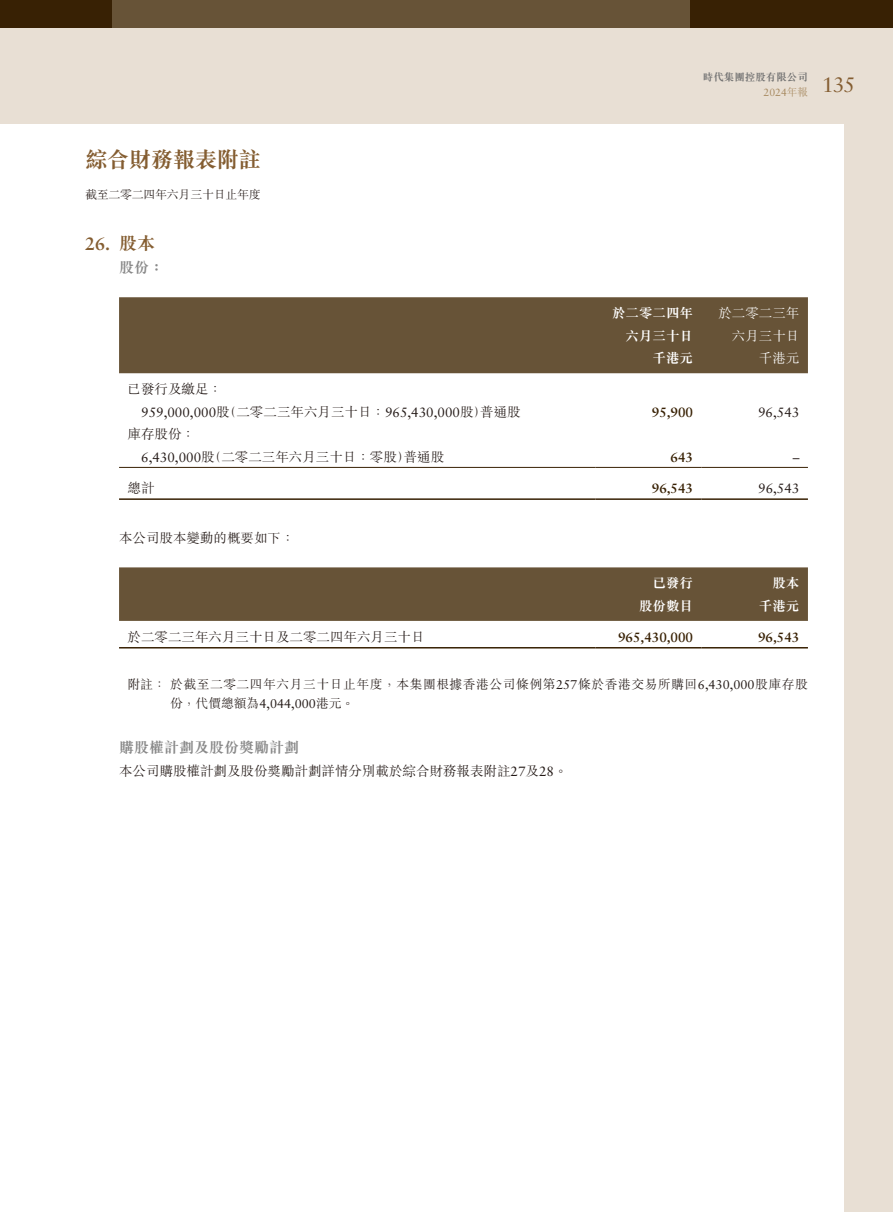
<style>
.page{position:relative;width:893px;height:1212px;background:#e8dfd4}
.page>*{position:absolute;margin:0;border:0;box-sizing:border-box;transform-origin:0 0}
.t1{font:700 22.5px "M Sung HK";letter-spacing:-.025em;color:#845d31}
.t2{font:700 18px "Sabon LT Std";color:#845d31}
.t3{font:700 15px "M Sung HK";color:#898989}
.t4{font:300 13.5px/22.5px "M Sung HK";color:#231916}
.t5{font:13.5px "Sabon LT Std";color:#231916}
.t6{font:700 13.5px "Sabon LT Std";color:#382104}
.t7{font:700 13.5px/22.5px "M Sung HK";color:#fff;text-align:right}
.t8{font:300 13.5px/22.5px "M Sung HK";color:#fff;text-align:right}
.t9{font:300 12.75px/19.5px "M Sung HK";letter-spacing:.045em;color:#231916}
.t10{font:300 12px "M Sung HK";letter-spacing:-.025em;color:#231916}
.t11{font:700 10.5px "M Sung HK";color:#727272}
.t12{font:10.5px "Sabon LT Std";color:#a6885e}
.s1{font-family:"M Sung HK"}
.s2{font-family:"M Sung HK";font-weight:300}
.s3{font-family:"Sabon LT Std";font-weight:400}
</style>
<div class="page">
<div style="left:0;top:0;width:893px;height:28px;background:#675337"></div>
<div style="left:0;top:0;width:112px;height:28px;background:#382104"></div>
<div style="left:690px;top:0;width:203px;height:28px;background:#382104"></div>
<div style="left:0;top:124px;width:844px;height:1088px;background:#fff"></div>
<div style="left:119px;top:297px;width:689px;height:76px;background:#675337"></div>
<hr style="left:119px;top:467px;width:476px;height:1px;background:#382104">
<hr style="left:595px;top:467px;width:107px;height:1px;background:#382104">
<hr style="left:702px;top:467px;width:106px;height:1px;background:#382104">
<hr style="left:119px;top:498px;width:476px;height:2px;background:#382104">
<hr style="left:595px;top:498px;width:107px;height:2px;background:#382104">
<hr style="left:702px;top:498px;width:106px;height:2px;background:#382104">
<div style="left:119px;top:567px;width:689px;height:54px;background:#675337"></div>
<hr style="left:119px;top:647px;width:476px;height:1px;background:#382104">
<hr style="left:595px;top:647px;width:107px;height:1px;background:#382104">
<hr style="left:702px;top:647px;width:106px;height:1px;background:#382104">
<h1 class="t1" style="left:85px;top:144px;width:178px">綜合財務報表附註</h1>
<p class="t10" style="left:85px;top:186px;width:177px">截至二零二四年六月三十日止年度</p>
<h2 class="t2" style="left:85px;top:233px;width:72px">26. <span class="s1">股本</span></h2>
<p class="t3" style="left:119px;top:257px;width:46px">股份：</p>
<p class="t11" style="left:703px;top:69px;width:106px">時代集團控股有限公司</p>
<p class="t12" style="left:764px;top:86px;width:93px">2024<span class="s2">年報</span> <sup>135</sup></p>
<p class="t7" style="left:612px;top:301px;width:82px">於二零二四年六月三十日</p>
<p class="t8" style="left:718px;top:301px;width:82px">於二零二三年六月三十日</p>
<p class="t7" style="left:653px;top:346px;width:42px">千港元</p>
<p class="t8" style="left:759px;top:346px;width:42px">千港元</p>
<p class="t4" style="left:128px;top:377px;width:96px">已發行及繳足：</p>
<p class="t5" style="left:141px;top:404px;width:381px">959,000,000<span class="s2">股（二零二三年六月三十日：</span>965,430,000<span class="s2">股）普通股</span></p>
<p class="t6" style="left:652px;top:403px;width:43px">95,900</p>
<p class="t5" style="left:758px;top:404px;width:43px">96,543</p>
<p class="t4" style="left:141px;top:422px;width:305px;text-indent:-14px">庫存股份：<br><span class="s3">6,430,000</span>股（二零二三年六月三十日：零股）普通股</p>
<p class="t6" style="left:671px;top:448px;width:24px">643</p>
<p class="t5" style="left:793px;top:449px;width:8px">–</p>
<p class="t4" style="left:128px;top:476px;width:28px">總計</p>
<p class="t6" style="left:652px;top:480px;width:43px">96,543</p>
<p class="t5" style="left:758px;top:480px;width:43px">96,543</p>
<p class="t4" style="left:119px;top:526px;width:177px">本公司股本變動的概要如下：</p>
<p class="t7" style="left:653px;top:571px;width:42px">已發行</p>
<p class="t7" style="left:772px;top:571px;width:28px">股本</p>
<p class="t7" style="left:639px;top:594px;width:55px">股份數目</p>
<p class="t7" style="left:759px;top:594px;width:42px">千港元</p>
<p class="t4" style="left:128px;top:625px;width:298px">於二零二三年六月三十日及二零二四年六月三十日</p>
<p class="t6" style="left:618px;top:629px;width:77px">965,430,000</p>
<p class="t6" style="left:758px;top:629px;width:43px">96,543</p>
<p class="t9" style="left:170px;top:674px;width:639px;text-indent:-43px">附註：於截至二零二四年六月三十日止年度，本集團根據香港公司條例第<span class="s3">257</span>條於香港交易所購回<span class="s3">6,430,000</span>股庫存股份，代價總額為<span class="s3">4,044,000</span>港元。</p>
<p class="t3" style="left:119px;top:737px;width:181px">購股權計劃及股份獎勵計劃</p>
<p class="t4" style="left:119px;top:759px;width:450px">本公司購股權計劃及股份獎勵計劃詳情分別載於綜合財務報表附註<span class="s3">27</span>及<span class="s3">28</span>。</p>
</div>
